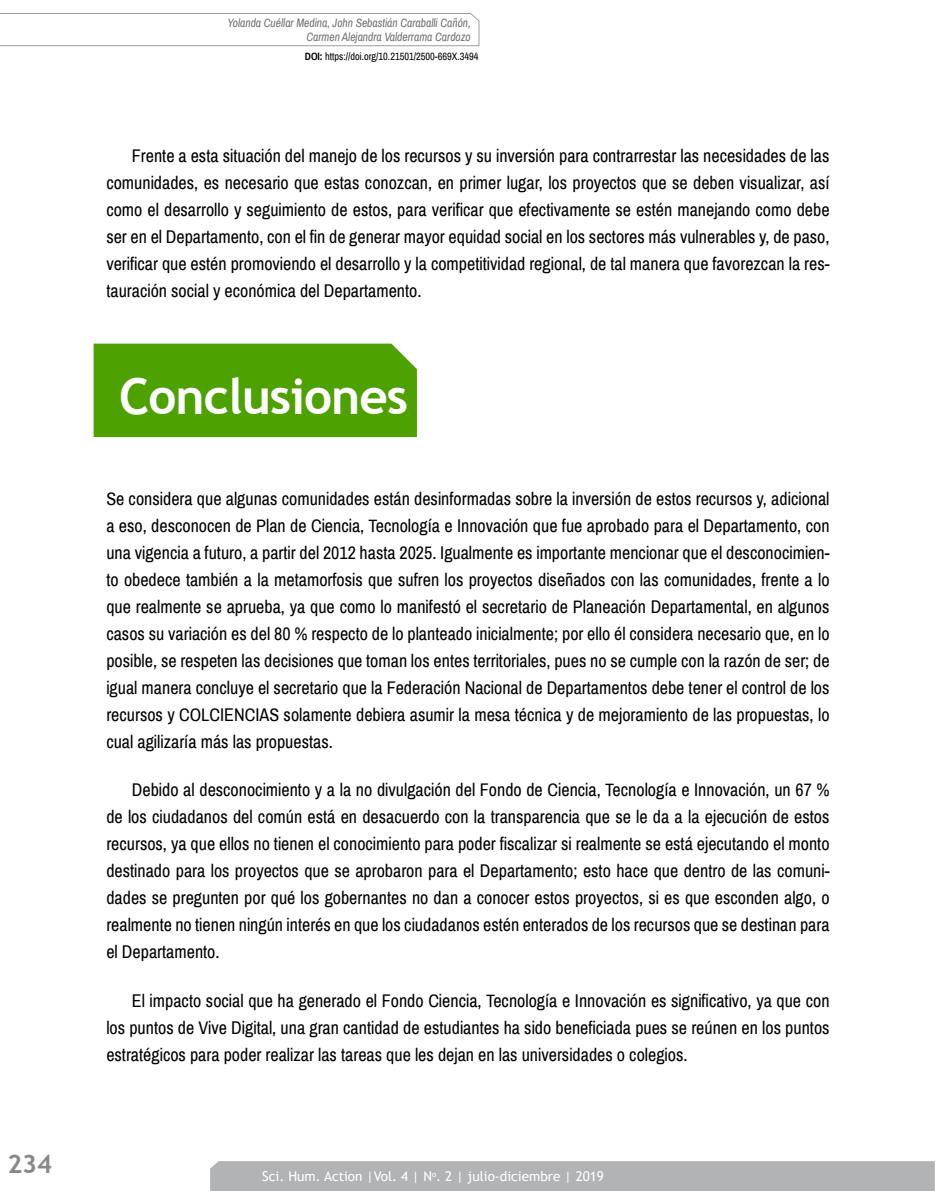
<style>
.page{position:relative;width:936px;height:1191px;background:#fff}
.page>*{position:absolute;margin:0;border:0;box-sizing:border-box;transform-origin:0 0}
._2_titulo_intro__ref{font:700 49.5px "Trebuchet MS";letter-spacing:-.02em;color:#fff}
.t1{font:700 25.5px "Trebuchet MS";color:#87888a}
.TEXTO_NORMAL{font:18px/27px "Archivo Narrow";color:#000;text-align:justify}
.TEXTO_NORMAL_solo_pr{font:18px/27px "Archivo Narrow";color:#000;text-align:justify}
.t2{font:13.5px "Trebuchet MS";color:#fff}
.t3{font:italic 12px/13.8px "Archivo Narrow";color:#707172;text-align:right;scale:.96 1}
.t4{font:10.5px "Archivo Narrow";color:#000}
.s1{font-weight:700}
</style>
<div class="page">
<div style="left:210px;top:1161px;width:724px;height:30px;background:#b1b3b4"></div>
<svg style="left:0;top:13px;width:479px;height:33px"></svg>
<div style="left:94px;top:343px;width:323px;height:94px;background:#4da100"></div>
<h2 class="t1" style="left:7px;top:1147px;width:46px">234</h2>
<p class="t3" style="left:227px;top:16px;width:255px">Yolanda Cuéllar Medina, John Sebastián Caraballi Cañón,<br>Carmen Alejandra Valderrama Cardozo</p>
<p class="t4" style="left:305px;top:50px;width:175px"><span class="s1">DOI:</span> https://doi.org/10.21501/2500-669X.3494</p>
<p class="TEXTO_NORMAL" style="left:106px;top:142px;width:724px;text-indent:26px">Frente a esta situación del manejo de los recursos y su inversión para contrarrestar las necesidades de las comunidades, es necesario que estas conozcan, en primer lugar, los proyectos que se deben visualizar, así como el desarrollo y seguimiento de estos, para verificar que efectivamente se estén manejando como debe ser en el Departamento, con el fin de generar mayor equidad social en los sectores más vulnerables y, de paso, verificar que estén promoviendo el desarrollo y la competitividad regional, de tal manera que favorezcan la res&shy;tauración social y económica del Departamento.</p>
<p class="_2_titulo_intro__ref" style="left:119px;top:365px;width:290px">Conclusiones</p>
<p class="TEXTO_NORMAL_solo_pr" style="left:106px;top:485px;width:724px">Se considera que algunas comunidades están desinformadas sobre la inversión de estos recursos y, adicional a eso, desconocen de Plan de Ciencia, Tecnología e Innovación que fue aprobado para el Departamento, con una vigencia a futuro, a partir del 2012 hasta 2025. Igualmente es importante mencionar que el desconocimien&shy;to obedece también a la metamorfosis que sufren los proyectos diseñados con las comunidades, frente a lo que realmente se aprueba, ya que como lo manifestó el secretario de Planeación Departamental, en algunos casos su variación es del 80 % respecto de lo planteado inicialmente; por ello él considera necesario que, en lo posible, se respeten las decisiones que toman los entes territoriales, pues no se cumple con la razón de ser; de igual manera concluye el secretario que la Federación Nacional de Departamentos debe tener el control de los recursos y COLCIENCIAS solamente debiera asumir la mesa técnica y de mejoramiento de las propuestas, lo cual agilizaría más las propuestas.</p>
<p class="TEXTO_NORMAL" style="left:106px;top:777px;width:724px;text-indent:26px">Debido al desconocimiento y a la no divulgación del Fondo de Ciencia, Tecnología e Innovación, un 67 % de los ciudadanos del común está en desacuerdo con la transparencia que se le da a la ejecución de estos recursos, ya que ellos no tienen el conocimiento para poder fiscalizar si realmente se está ejecutando el monto destinado para los proyectos que se aprobaron para el Departamento; esto hace que dentro de las comuni&shy;dades se pregunten por qué los gobernantes no dan a conocer estos proyectos, si es que esconden algo, o realmente no tienen ningún interés en que los ciudadanos estén enterados de los recursos que se destinan para el Departamento.</p>
<p class="TEXTO_NORMAL" style="left:106px;top:987px;width:724px;text-indent:26px">El impacto social que ha generado el Fondo Ciencia, Tecnología e Innovación es significativo, ya que con los puntos de Vive Digital, una gran cantidad de estudiantes ha sido beneficiada pues se reúnen en los puntos estratégicos para poder realizar las tareas que les dejan en las universidades o colegios.</p>
<p class="t2" style="left:262px;top:1167px;width:343px">Sci. Hum. Action |Vol. 4 | N<sup>o</sup>. 2 | julio-diciembre | 2019</p>
</div>
